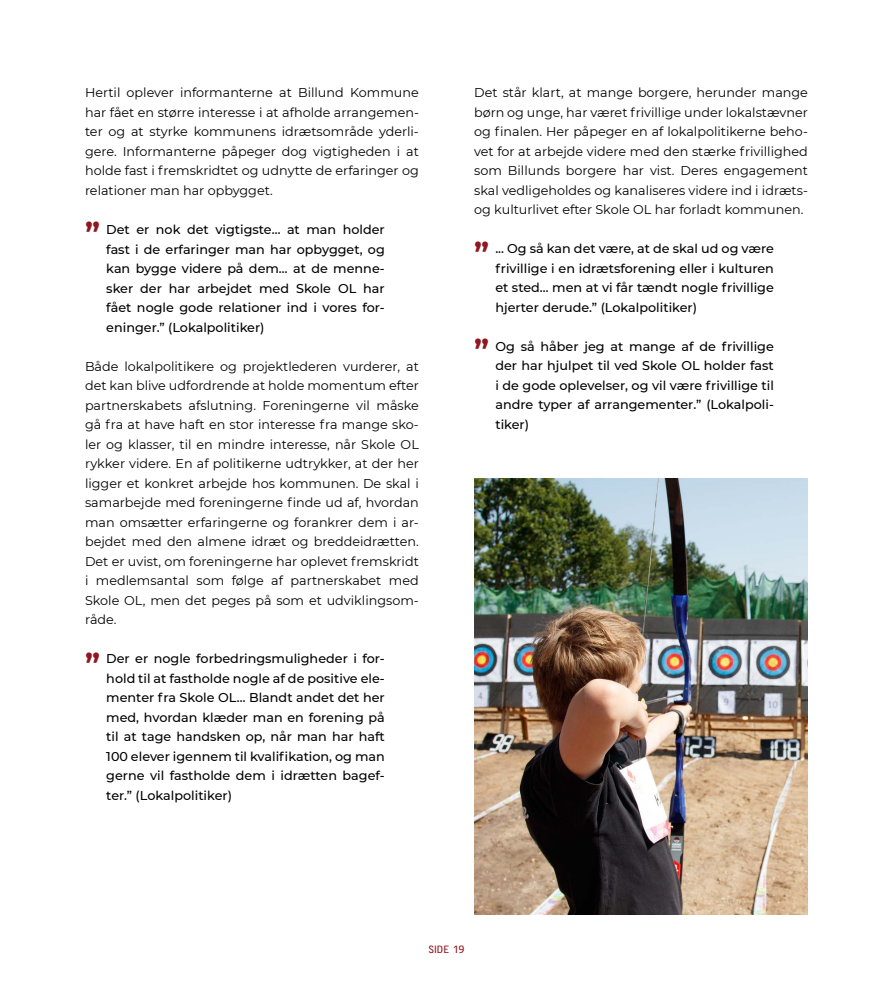
<style>
.page{position:relative;width:893px;height:1000px;background:#fff}
.page>*{position:absolute;margin:0;border:0;box-sizing:border-box;transform-origin:0 0}
.t1{font:700 30px "Montserrat";color:#8e1820}
.t2{font:12.75px/19.5px "Montserrat";color:#000;text-align:justify}
.t3{font:500 12.75px/19.5px "Montserrat";color:#000;text-align:justify}
.t4{font:10.5px "Access";color:#8e1820}
</style>
<div class="page">
<img style="left:474px;top:478px;width:334px;height:436px">
<p class="t2" style="left:85px;top:83px;width:335px">Hertil oplever informanterne at Billund Kommune har fået en større interesse i at afholde arrangemen&shy;ter og at styrke kommunens idrætsområde yderli&shy;gere. Informanterne påpeger dog vigtigheden i at holde fast i fremskridtet og udnytte de erfaringer og relationer man har opbygget.</p>
<p class="t3" style="left:106px;top:219px;width:280px">Det er nok det vigtigste… at man holder fast i de erfaringer man har opbygget, og kan bygge videre på dem… at de menne&shy;sker der har arbejdet med Skole OL har fået nogle gode relationer ind i vores for&shy;eninger.” (Lokalpolitiker)</p>
<p class="t2" style="left:85px;top:356px;width:335px">Både lokalpolitikere og projektlederen vurderer, at det kan blive udfordrende at holde momentum efter partnerskabets afslutning. Foreningerne vil måske gå fra at have haft en stor interesse fra mange sko&shy;ler og klasser, til en mindre interesse, når Skole OL rykker videre. En af politikerne udtrykker, at der her ligger et konkret arbejde hos kommunen. De skal i samarbejde med foreningerne finde ud af, hvordan man omsætter erfaringerne og forankrer dem i ar&shy;bejdet med den almene idræt og breddeidrætten.<br>Det er uvist, om foreningerne har oplevet fremskridt i medlemsantal som følge af partnerskabet med Skole OL, men det peges på som et udviklingsom&shy;råde.</p>
<p class="t3" style="left:106px;top:648px;width:280px">Der er nogle forbedringsmuligheder i for&shy;hold til at fastholde nogle af de positive ele&shy;menter fra Skole OL… Blandt andet det her med, hvordan klæder man en forening på til at tage handsken op, når man har haft 100 elever igennem til kvalifikation, og man gerne vil fastholde dem i idrætten bagef&shy;ter.” (Lokalpolitiker)</p>
<h1 class="t1" style="left:85px;top:211px;width:16px">”</h1>
<h1 class="t1" style="left:85px;top:642px;width:16px">”</h1>
<p class="t2" style="left:474px;top:82px;width:335px">Det står klart, at mange borgere, herunder mange børn og unge, har været frivillige under lokalstævner og finalen. Her påpeger en af lokalpolitikerne beho&shy;vet for at arbejde videre med den stærke frivillighed som Billunds borgere har vist. Deres engagement skal vedligeholdes og kanaliseres videre ind i idræts&shy;og kulturlivet efter Skole OL har forladt kommunen.</p>
<p class="t3" style="left:495px;top:238px;width:280px">... Og så kan det være, at de skal ud og være frivillige i en idrætsforening eller i kulturen et sted… men at vi får tændt nogle frivillige hjerter derude.” (Lokalpolitiker)</p>
<p class="t3" style="left:495px;top:336px;width:280px">Og så håber jeg at mange af de frivillige der har hjulpet til ved Skole OL holder fast i de gode oplevelser, og vil være frivillige til andre typer af arrangementer.” (Lokalpoli&shy;tiker)</p>
<h1 class="t1" style="left:474px;top:231px;width:16px">”</h1>
<h1 class="t1" style="left:474px;top:328px;width:16px">”</h1>
<p class="t4" style="left:428px;top:943px;width:38px">SIDE 19</p>
</div>
